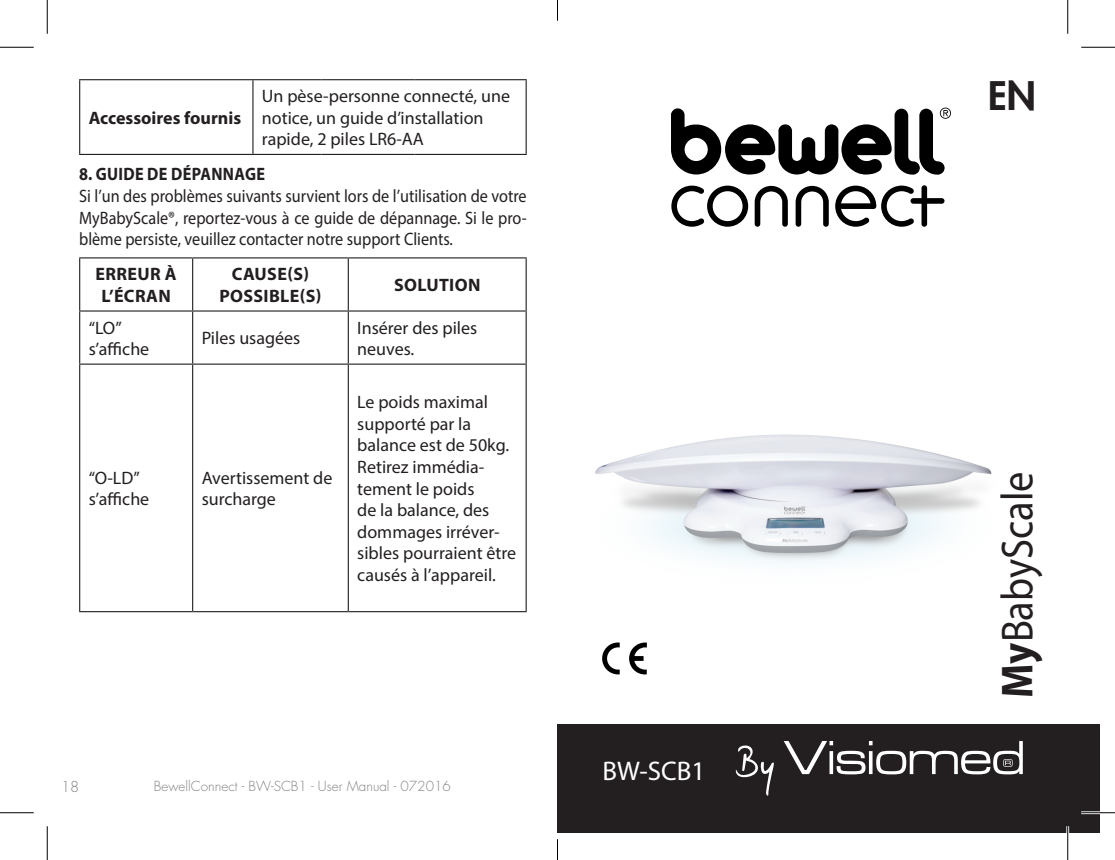
<style>
.page{position:relative;width:1115px;height:860px;background:#fff}
.page>*{position:absolute;margin:0;border:0;box-sizing:border-box;transform-origin:0 0}
.t1{font:45px "Myriad Pro";color:#231f20;scale:.9 1}
.t2{font:800 38.25px "Futura";color:#231f20}
.t3{font:27px "Myriad Pro";color:#fff}
.t4{font:18px/21.6px "Myriad Pro";color:#231f20}
.t5{font:18px/21.6px "Myriad Pro";color:#231f20;text-align:justify;scale:.9 1}
.TITRE_FR{font:700 18px/21.6px "Myriad Pro";letter-spacing:.02em;color:#231f20;text-align:center}
.TITRE_FR-2{font:700 18px "Myriad Pro";color:#231f20}
.TITRE_FR-3{font:700 18px "Myriad Pro";letter-spacing:.02em;color:#231f20;scale:.9 1}
.t6{font:300 14.62px "Futura";color:#808285}
.t7{font:300 13.5px "Futura";color:#808285}
.s1{font-weight:700}
</style>
<div class="page">
<hr style="left:79px;top:79px;width:174px;height:1px;background:#231f20">
<hr style="left:79px;top:80px;width:1px;height:74px;background:#231f20">
<hr style="left:253px;top:79px;width:69px;height:1px;background:#231f20">
<hr style="left:252px;top:80px;width:2px;height:74px;background:#231f20">
<hr style="left:322px;top:79px;width:93px;height:1px;background:#231f20">
<hr style="left:415px;top:79px;width:112px;height:1px;background:#231f20">
<hr style="left:526px;top:80px;width:1px;height:74px;background:#231f20">
<hr style="left:79px;top:154px;width:174px;height:1px;background:#231f20">
<hr style="left:253px;top:154px;width:69px;height:1px;background:#231f20">
<hr style="left:322px;top:154px;width:93px;height:1px;background:#231f20">
<hr style="left:415px;top:154px;width:112px;height:1px;background:#231f20">
<hr style="left:79px;top:257px;width:114px;height:1px;background:#231f20">
<hr style="left:79px;top:258px;width:1px;height:52px;background:#231f20">
<hr style="left:193px;top:257px;width:155px;height:1px;background:#231f20">
<hr style="left:192px;top:258px;width:1px;height:52px;background:#231f20">
<hr style="left:348px;top:257px;width:179px;height:1px;background:#231f20">
<hr style="left:348px;top:258px;width:1px;height:52px;background:#231f20">
<hr style="left:526px;top:258px;width:1px;height:52px;background:#231f20">
<hr style="left:79px;top:310px;width:114px;height:2px;background:#231f20">
<hr style="left:79px;top:312px;width:1px;height:52px;background:#231f20">
<hr style="left:193px;top:310px;width:155px;height:2px;background:#231f20">
<hr style="left:192px;top:312px;width:1px;height:52px;background:#231f20">
<hr style="left:348px;top:310px;width:179px;height:2px;background:#231f20">
<hr style="left:348px;top:312px;width:1px;height:52px;background:#231f20">
<hr style="left:526px;top:312px;width:1px;height:52px;background:#231f20">
<hr style="left:79px;top:364px;width:114px;height:1px;background:#231f20">
<hr style="left:79px;top:365px;width:1px;height:246px;background:#231f20">
<hr style="left:193px;top:364px;width:155px;height:1px;background:#231f20">
<hr style="left:192px;top:365px;width:1px;height:246px;background:#231f20">
<hr style="left:348px;top:364px;width:179px;height:1px;background:#231f20">
<hr style="left:348px;top:365px;width:1px;height:246px;background:#231f20">
<hr style="left:526px;top:365px;width:1px;height:246px;background:#231f20">
<hr style="left:79px;top:611px;width:114px;height:1px;background:#231f20">
<hr style="left:193px;top:611px;width:155px;height:1px;background:#231f20">
<hr style="left:348px;top:611px;width:179px;height:1px;background:#231f20">
<div style="left:557px;top:724px;width:543px;height:109px;background:#231f20"></div>
<svg style="left:784px;top:741px;width:239px;height:33px"></svg>
<svg style="left:736px;top:745px;width:38px;height:51px"></svg>
<svg style="left:755px;top:186px;width:33px;height:41px"></svg>
<svg style="left:796px;top:186px;width:33px;height:41px"></svg>
<svg style="left:671px;top:186px;width:77px;height:41px"></svg>
<svg style="left:671px;top:108px;width:280px;height:67px"></svg>
<svg style="left:835px;top:185px;width:109px;height:42px"></svg>
<img style="left:595px;top:434px;width:397px;height:129px">
<svg style="left:629px;top:642px;width:18px;height:32px"></svg>
<svg style="left:602px;top:642px;width:18px;height:32px"></svg>
<hr style="left:1081px;top:811px;width:34px;height:3px;background:#fff">
<hr style="left:1066px;top:826px;width:3px;height:34px;background:#fff">
<hr style="left:0;top:47px;width:34px;height:1px;background:#000">
<hr style="left:1081px;top:47px;width:34px;height:1px;background:#000">
<hr style="left:0;top:812px;width:34px;height:1px;background:#000">
<hr style="left:1081px;top:812px;width:34px;height:1px;background:#000">
<hr style="left:47px;top:0;width:1px;height:34px;background:#000">
<hr style="left:47px;top:826px;width:1px;height:34px;background:#000">
<hr style="left:1067px;top:0;width:1px;height:34px;background:#000">
<hr style="left:1067px;top:826px;width:1px;height:34px;background:#000">
<svg style="left:557px;top:0;width:1px;height:20px"></svg>
<svg style="left:557px;top:840px;width:1px;height:20px"></svg>
<p class="t4" style="left:262px;top:85px;width:250px">Un pèse-personne connecté, une notice, un guide d’installation rapide, 2 piles LR6-AA</p>
<p class="TITRE_FR-3" style="left:79px;top:163px;width:208px">8. GUIDE DE DÉPANNAGE</p>
<p class="t5" style="left:79px;top:185px;width:499px">Si l’un des problèmes suivants survient lors de l’utilisation de votre MyBabyScale®, reportez-vous à ce guide de dépannage. Si le pro&shy;blème persiste, veuillez contacter notre support Clients.</p>
<p class="TITRE_FR" style="left:96px;top:263px;width:83px">ERREUR À<br>L’ÉCRAN</p>
<p class="TITRE_FR" style="left:219px;top:263px;width:104px">CAUSE(S)<br>POSSIBLE(S)</p>
<p class="TITRE_FR" style="left:394px;top:274px;width:88px">SOLUTION</p>
<p class="t4" style="left:89px;top:316px;width:35px">“LO”</p>
<p class="t4" style="left:89px;top:338px;width:62px">s’affiche</p>
<p class="TITRE_FR-2" style="left:89px;top:106px;width:154px">Accessoires fournis</p>
<p class="t4" style="left:202px;top:327px;width:100px">Piles usagées</p>
<p class="t4" style="left:357px;top:316px;width:122px">Insérer des piles neuves.</p>
<p class="t4" style="left:89px;top:467px;width:62px">“O-LD” s’affiche</p>
<p class="t4" style="left:202px;top:467px;width:132px">Avertissement de surcharge</p>
<p class="t4" style="left:357px;top:391px;width:160px">Le poids maximal supporté par la balance est de 50kg.<br>Retirez immédia&shy;tement le poids<br>de la balance, des dommages irréver&shy;sibles pourraient être causés à l’appareil.</p>
<p class="t6" style="left:61px;top:777px;width:20px">18</p>
<p class="t7" style="left:154px;top:778px;width:298px">BewellConnect - BW-SCB1 - User Manual - 072016</p>
<p class="t3" style="left:602px;top:754px;width:104px">BW-SCB1</p>
<p class="t2" style="left:988px;top:70px;width:49px">EN</p>
<p class="t1" style="left:990px;top:698px;width:253px;rotate:-90deg"><span class="s1">My</span>BabyScale</p>
</div>
